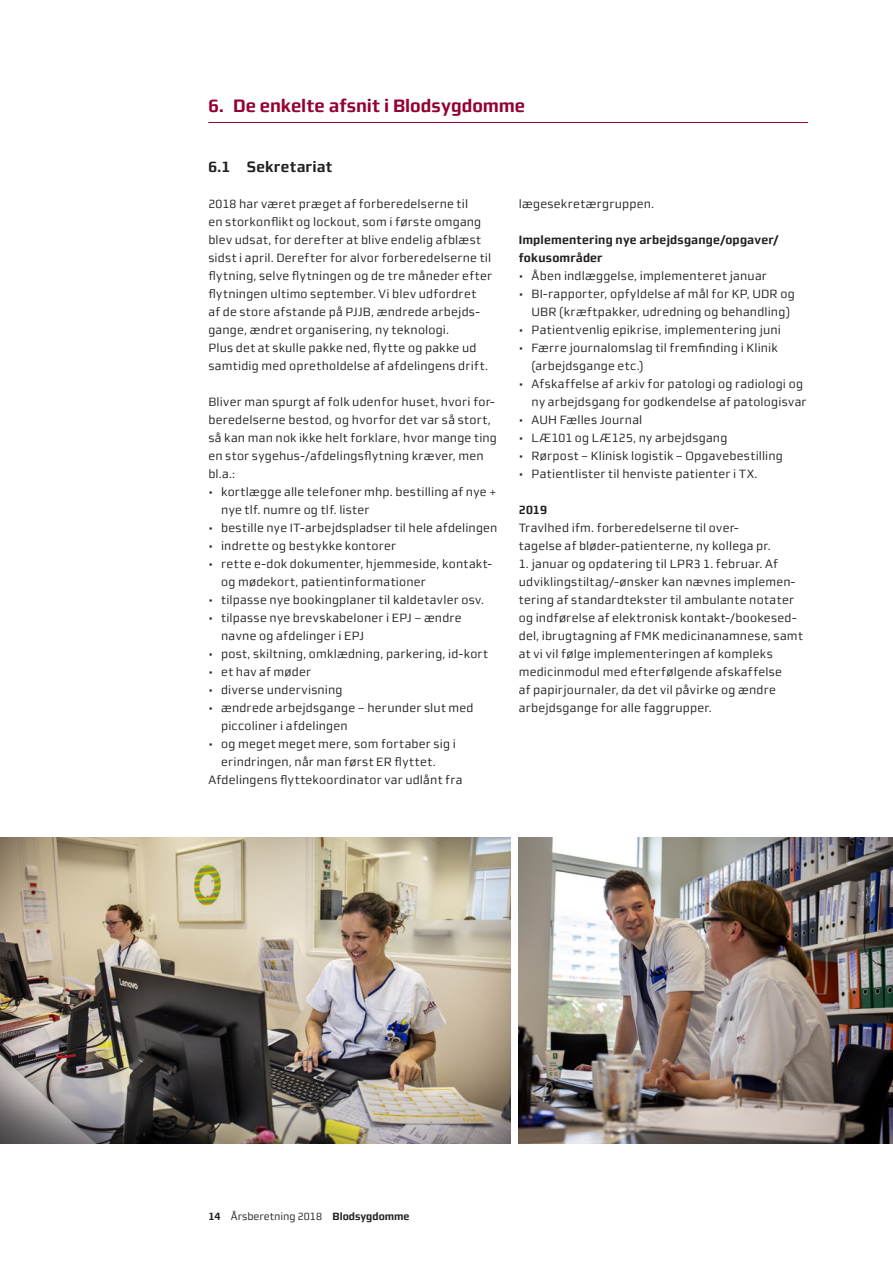
<style>
.page{position:relative;width:893px;height:1263px;background:#fff}
.page>*{position:absolute;margin:0;border:0;box-sizing:border-box;transform-origin:0 0}
.RU1{font:700 18px "midtsans";color:#940130}
.RU2_med_indryk{font:700 15px "midtsans";letter-spacing:.02em;color:#231f20}
.BT{font:12px/18px "midtsans";letter-spacing:.015em;color:#231f20}
.MR{font:700 12px/18px "midtsans";letter-spacing:.015em;color:#231f20}
.t1{font:10.5px "midtsans";color:#231f20}
.s1{font-weight:700}
</style>
<div class="page">
<hr style="left:208px;top:122px;width:600px;height:1px;background:#940130">
<img style="left:519px;top:838px;width:374px;height:306px">
<img style="left:0;top:838px;width:510px;height:306px">
<p class="RU1" style="left:208px;top:95px;width:318px">6. De enkelte afsnit i Blodsygdomme</p>
<p class="RU2_med_indryk" style="left:208px;top:158px;width:125px">6.1 Sekretariat</p>
<p class="BT" style="left:208px;top:195px;width:285px">2018 har været præget af forberedelserne til<br>en storkonflikt og lockout, som i første omgang blev udsat, for derefter at blive endelig afblæst sidst i april. Derefter for alvor forberedelserne til flytning, selve flytningen og de tre måneder efter flytningen ultimo september. Vi blev udfordret<br>af de store afstande på PJJB, ændrede arbejds&shy;gange, ændret organisering, ny teknologi.</p>
<p class="BT" style="left:208px;top:339px;width:281px">Plus det at skulle pakke ned, flytte og pakke ud samtidig med opretholdelse af afdelingens drift.</p>
<p class="BT" style="left:208px;top:393px;width:290px">Bliver man spurgt af folk udenfor huset, hvori for&shy;beredelserne bestod, og hvorfor det var så stort, så kan man nok ikke helt forklare, hvor mange ting en stor sygehus-/afdelingsflytning kræver, men bl.a.:</p>
<p class="BT" style="left:221px;top:483px;width:277px;text-indent:-13px">• kortlægge alle telefoner mhp. bestilling af nye + nye tlf. numre og tlf. lister</p>
<p class="BT" style="left:208px;top:519px;width:291px">• bestille nye IT-arbejdspladser til hele afdelingen</p>
<p class="BT" style="left:208px;top:537px;width:189px">• indrette og bestykke kontorer</p>
<p class="BT" style="left:221px;top:555px;width:272px;text-indent:-13px">• rette e-dok dokumenter, hjemmeside, kontakt&shy;og mødekort, patientinformationer</p>
<p class="BT" style="left:208px;top:591px;width:277px">• tilpasse nye bookingplaner til kaldetavler osv.</p>
<p class="BT" style="left:221px;top:609px;width:242px;text-indent:-13px">• tilpasse nye brevskabeloner i EPJ – ændre navne og afdelinger i EPJ</p>
<p class="BT" style="left:208px;top:645px;width:281px">• post, skiltning, omklædning, parkering, id-kort</p>
<p class="BT" style="left:208px;top:663px;width:104px">• et hav af møder</p>
<p class="BT" style="left:208px;top:681px;width:136px">• diverse undervisning</p>
<p class="BT" style="left:221px;top:699px;width:254px;text-indent:-13px">• ændrede arbejdsgange – herunder slut med piccoliner i afdelingen</p>
<p class="BT" style="left:221px;top:735px;width:236px;text-indent:-13px">• og meget meget mere, som fortaber sig i erindringen, når man først ER flyttet.</p>
<p class="BT" style="left:208px;top:771px;width:256px">Afdelingens flyttekoordinator var udlånt fra</p>
<p class="BT" style="left:519px;top:195px;width:137px">lægesekretærgruppen.</p>
<p class="MR" style="left:519px;top:231px;width:261px">Implementering nye arbejdsgange/opgaver/ fokusområder</p>
<p class="BT" style="left:519px;top:267px;width:250px">• Åben indlæggelse, implementeret januar</p>
<p class="BT" style="left:531px;top:285px;width:265px;text-indent:-13px">• BI-rapporter, opfyldelse af mål for KP, UDR og<br>UBR (kræftpakker, udredning og behandling)</p>
<p class="BT" style="left:519px;top:321px;width:264px">• Patientvenlig epikrise, implementering juni</p>
<p class="BT" style="left:531px;top:339px;width:248px;text-indent:-13px">• Færre journalomslag til fremfinding i Klinik (arbejdsgange etc.)</p>
<p class="BT" style="left:519px;top:375px;width:289px;text-align:right">• Afskaffelse af arkiv for patologi og radiologi og ny arbejdsgang for godkendelse af patologisvar</p>
<p class="BT" style="left:519px;top:411px;width:125px">• AUH Fælles Journal</p>
<p class="BT" style="left:519px;top:429px;width:210px">• LÆ101 og LÆ125, ny arbejdsgang</p>
<p class="BT" style="left:519px;top:447px;width:266px">• Rørpost – Klinisk logistik – Opgavebestilling</p>
<p class="BT" style="left:519px;top:465px;width:240px">• Patientlister til henviste patienter i TX.</p>
<p class="MR" style="left:519px;top:501px;width:30px">2019</p>
<p class="BT" style="left:519px;top:519px;width:253px">Travlhed ifm. forberedelserne til over&shy;tagelse af bløder-patienterne, ny kollega pr.</p>
<p class="BT" style="left:519px;top:555px;width:286px">1. januar og opdatering til LPR3 1. februar. Af udviklingstiltag/-ønsker kan nævnes implemen&shy;tering af standardtekster til ambulante notater og indførelse af elektronisk kontakt-/bookesed&shy;del, ibrugtagning af FMK medicinanamnese, samt at vi vil følge implementeringen af kompleks medicinmodul med efterfølgende afskaffelse<br>af papirjournaler, da det vil påvirke og ændre arbejdsgange for alle faggrupper.</p>
<p class="t1" style="left:208px;top:1211px;width:203px"><span class="s1">14</span> Årsberetning 2018 <span class="s1">Blodsygdomme</span></p>
</div>
